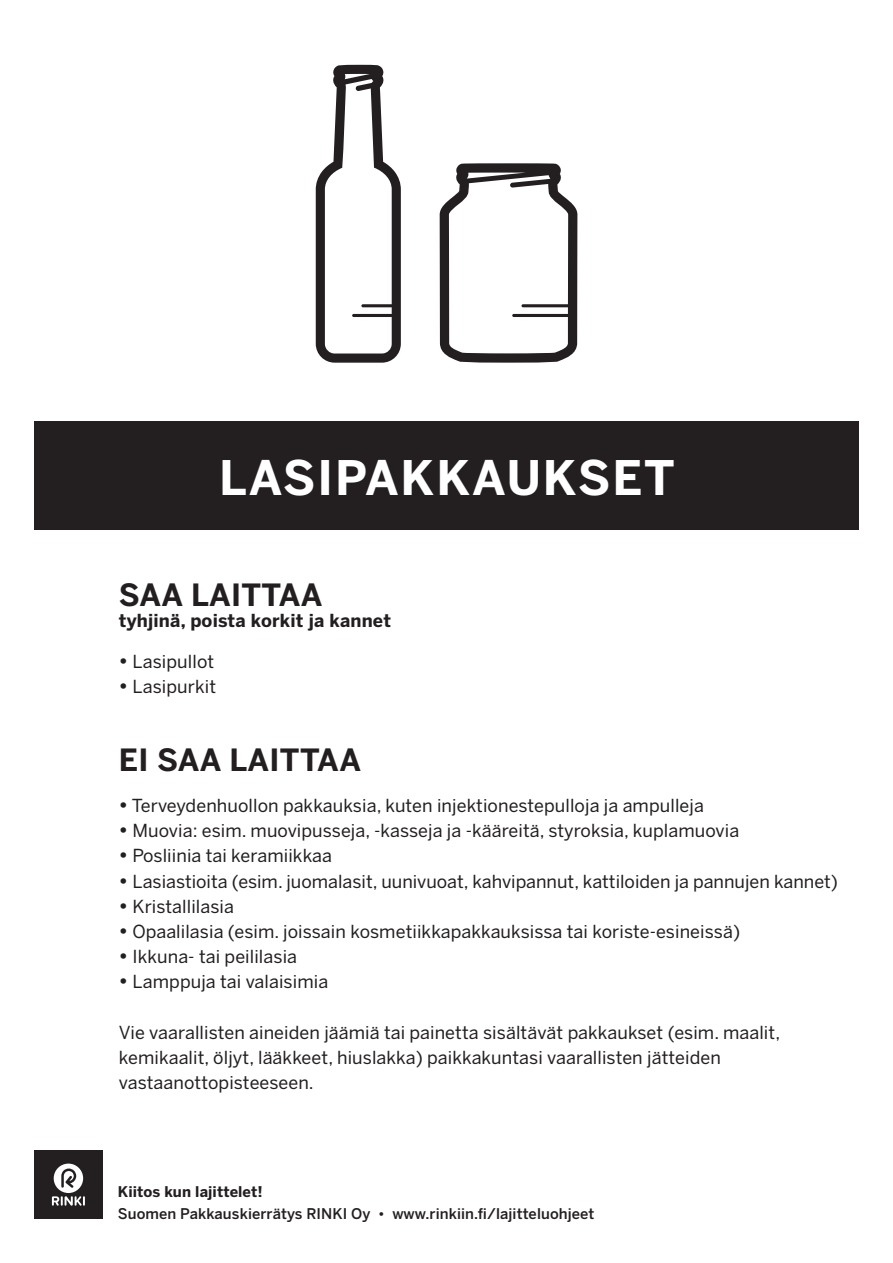
<style>
.page{position:relative;width:893px;height:1263px;background:#fff}
.page>*{position:absolute;margin:0;border:0;box-sizing:border-box;transform-origin:0 0}
.t1{font:700 47.25px "Benton Sans";letter-spacing:.04em;color:#fff}
.t2{font:700 30.45px "Benton Sans";letter-spacing:.01em;color:#231f20}
.t3{font:17.85px/25.2px "Benton Sans";letter-spacing:.005em;color:#231f20}
.t4{font:700 17.85px "Benton Sans";letter-spacing:.01em;color:#231f20}
.t5{font:500 14.7px/22px "Benton Sans";letter-spacing:.005em;color:#231f20}
.s1{font-weight:700;font-size:19.95px}
.s2{font-weight:700}
.s3{font-size:14.4px}
</style>
<div class="page">
<div style="left:34px;top:421px;width:824px;height:109px;background:#231f20"></div>
<svg style="left:440px;top:163px;width:137px;height:200px"></svg>
<svg style="left:316px;top:65px;width:85px;height:298px"></svg>
<div style="left:34px;top:1150px;width:69px;height:68px;background:#231f20"></div>
<svg style="left:52px;top:1163px;width:33px;height:43px"></svg>
<h1 class="t1" style="left:219px;top:450px;width:457px">LASIPAKKAUKSET</h1>
<h2 class="t2" style="left:119px;top:577px;width:205px">SAA LAITTAA</h2>
<p class="t4" style="left:119px;top:610px;width:274px">tyhjinä, poista korkit ja kannet</p>
<p class="t3" style="left:119px;top:649px;width:97px"><span class="s1">•</span> Lasipullot</p>
<p class="t3" style="left:119px;top:674px;width:99px"><span class="s1">•</span> Lasipurkit</p>
<h2 class="t2" style="left:119px;top:742px;width:244px">EI SAA LAITTAA</h2>
<p class="t3" style="left:119px;top:793px;width:587px"><span class="s1">•</span> Terveydenhuollon pakkauksia, kuten injektionestepulloja ja ampulleja</p>
<p class="t3" style="left:119px;top:818px;width:622px"><span class="s1">•</span> Muovia: esim. muovipusseja, -kasseja ja -kääreitä, styroksia, kuplamuovia</p>
<p class="t3" style="left:119px;top:843px;width:215px"><span class="s1">•</span> Posliinia tai keramiikkaa</p>
<p class="t3" style="left:119px;top:868px;width:721px"><span class="s1">•</span> Lasiastioita (esim. juomalasit, uunivuoat, kahvipannut, kattiloiden ja pannujen kannet)</p>
<p class="t3" style="left:119px;top:893px;width:117px"><span class="s1">•</span> Kristallilasia</p>
<p class="t3" style="left:119px;top:918px;width:623px"><span class="s1">•</span> Opaalilasia (esim. joissain kosmetiikkapakkauksissa tai koriste-esineissä)</p>
<p class="t3" style="left:119px;top:944px;width:180px"><span class="s1">•</span> Ikkuna- tai peililasia</p>
<p class="t3" style="left:119px;top:969px;width:211px"><span class="s1">•</span> Lamppuja tai valaisimia</p>
<p class="t3" style="left:119px;top:1019px;width:663px">Vie vaarallisten aineiden jäämiä tai painetta sisältävät pakkaukset (esim. maalit, kemikaalit, öljyt, lääkkeet, hiuslakka) paikkakuntasi vaarallisten jätteiden vastaanottopisteeseen.</p>
<p class="t5" style="left:118px;top:1180px;width:478px"><span class="s2">Kiitos kun lajittelet!<br></span>Suomen Pakkauskierrätys RINKI Oy <span class="s3">•</span> www.rinkiin.fi/lajitteluohjeet</p>
</div>
